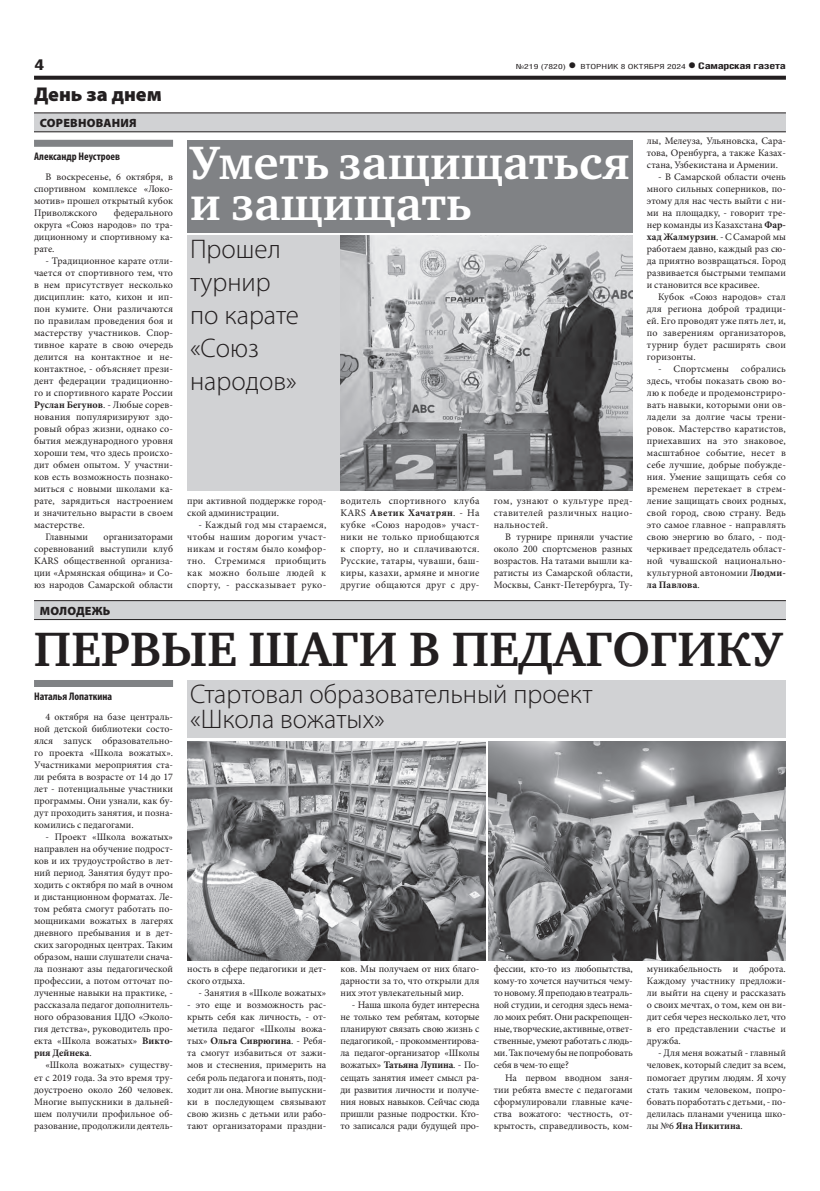
<style>
.page{position:relative;width:820px;height:1191px;background:#fff}
.page>*{position:absolute;margin:0;border:0;box-sizing:border-box;transform-origin:0 0}
.ЗАГОЛОВОК{font:700 49.5px "Charter C";color:#231f20}
.ЗАГОЛОВОК-2{font:700 48px/41px "Charter C";color:#fff}
.ПОДЗАГОЛОВОК{font:300 27px/33px "Myriad Pro";color:#231f20}
.рубрика{font:900 20px "Myriad Pro";color:#231f20}
.t1{font:700 15px "Helios Cond";color:#231f20;scale:1.4 1}
.РУБРИКА{font:900 12px "Myriad Pro";letter-spacing:.02em;color:#231f20}
.АВТОР_чб{font:700 condensed 11px "Myriad Pro";color:#231f20}
.ОСНОВНОЙ{font:10px/12px "Minion Pro";color:#231f20;text-align:justify}
.t2{font:700 9px "Helios Cond";letter-spacing:-.02em;color:#231f20;scale:1.4 1}
.t3{font:7px "Helios Cond";color:#231f20;scale:1.4 1}
.s1{font-weight:700;font-size:16px}
.s2{font-size:16px}
.s3{font-weight:700}
</style>
<div class="page">
<svg style="left:34px;top:76px;width:751px;height:4px;fill:#231f20"></svg>
<div style="left:34px;top:113px;width:751px;height:19px;background:#d1d2d4"></div>
<hr style="left:34px;top:113px;width:751px;height:1px;background:#231f20">
<hr style="left:34px;top:132px;width:751px;height:1px;background:#231f20">
<div style="left:187px;top:235px;width:153px;height:255px;background:#d1d2d4"></div>
<div style="left:187px;top:140px;width:445px;height:92px;background:#808285"></div>
<div style="left:34px;top:601px;width:751px;height:19px;background:#d1d2d4"></div>
<hr style="left:34px;top:600px;width:751px;height:1px;background:#231f20">
<hr style="left:34px;top:619px;width:751px;height:1px;background:#231f20">
<div style="left:187px;top:680px;width:598px;height:58px;background:#d1d2d4"></div>
<div style="left:34px;top:140px;width:139px;height:7px;background:#808285"></div>
<img style="left:340px;top:235px;width:292px;height:255px">
<div style="left:34px;top:680px;width:139px;height:7px;background:#808285"></div>
<img style="left:488px;top:741px;width:297px;height:219px">
<img style="left:187px;top:741px;width:298px;height:219px">
<p class="t1" style="left:34px;top:55px;width:9px">4</p>
<p class="t3" style="left:515px;top:63px;width:123px">№219 (7820) <span class="s1">•</span> ВТОРНИК 8 ОКТЯБРЯ 2024</p>
<p class="t2" style="left:687px;top:61px;width:72px"><span class="s2">•</span> Самарская газета</p>
<p class="рубрика" style="left:34px;top:83px;width:129px">День за днем</p>
<p class="РУБРИКА" style="left:40px;top:116px;width:98px">СОРЕВНОВАНИЯ</p>
<p class="АВТОР_чб" style="left:34px;top:150px;width:87px">Александр Неустроев</p>
<p class="ОСНОВНОЙ" style="left:34px;top:171px;width:140px;text-indent:11px">В воскресенье, 6 октября, в спортивном комплексе «Локо&shy;мотив» прошел открытый кубок Приволжского</p>
<p class="ОСНОВНОЙ" style="left:34px;top:207px;width:140px;text-indent:80px">федерального округа «Союз народов» по тра&shy;диционному и спортивному ка&shy;рате.</p>
<p class="ОСНОВНОЙ" style="left:34px;top:255px;width:140px;text-indent:11px">- Традиционное карате отли&shy;чается от спортивного тем, что в нем присутствует несколько дисциплин: като, кихон и ип&shy;пон кумите. Они различаются по правилам проведения боя и мастерству участников. Спор&shy;тивное карате в свою очередь делится на контактное и не&shy;контактное, - объясняет прези&shy;дент федерации традиционно&shy;го и спортивного карате России <span class="s3">Руслан Бегунов</span>. - Любые сорев&shy;нования популяризируют здо&shy;ровый образ жизни, однако со&shy;бытия международного уровня хороши тем, что здесь происхо&shy;дит обмен опытом. У участни&shy;ков есть возможность познако&shy;миться с новыми школами ка&shy;рате, зарядиться настроением и значительно вырасти в своем мастерстве.</p>
<p class="ОСНОВНОЙ" style="left:45px;top:531px;width:44px">Главными</p>
<p class="ОСНОВНОЙ" style="left:34px;top:531px;width:140px;text-indent:70px">организаторами соревнований выступили клуб KARS общественной организа&shy;ции «Армянская община» и Со&shy;юз народов Самарской области</p>
<p class="РУБРИКА" style="left:40px;top:604px;width:72px">МОЛОДЕЖЬ</p>
<p class="ЗАГОЛОВОК-2" style="left:190px;top:143px;width:441px">Уметь защищаться и защищать</p>
<p class="ПОДЗАГОЛОВОК" style="left:190px;top:232px;width:110px">Прошел турнир по карате «Союз народов»</p>
<p class="ОСНОВНОЙ" style="left:187px;top:495px;width:140px">при активной поддержке город&shy;ской администрации.</p>
<p class="ОСНОВНОЙ" style="left:187px;top:519px;width:140px;text-indent:11px">- Каждый год мы стараемся, чтобы нашим дорогим участ&shy;никам и гостям было комфор&shy;тно. Стремимся приобщить как можно больше людей к спорту, - рассказывает руко-</p>
<p class="ОСНОВНОЙ" style="left:340px;top:495px;width:140px">водитель спортивного клуба KARS <span class="s3">Аветик Хачатрян</span>. - На кубке «Союз народов» участ&shy;ники не только приобщаются к спорту, но и сплачиваются.<br>Русские, татары, чуваши, баш&shy;киры, казахи, армяне и многие другие общаются друг с дру-</p>
<p class="ОСНОВНОЙ" style="left:493px;top:495px;width:140px">гом, узнают о культуре пред&shy;ставителей различных нацио&shy;нальностей.</p>
<p class="ОСНОВНОЙ" style="left:493px;top:531px;width:140px;text-indent:11px">В турнире приняли участие около 200 спортсменов разных возрастов. На татами вышли ка&shy;ратисты из Самарской области, Москвы, Санкт-Петербурга, Ту-</p>
<p class="ОСНОВНОЙ" style="left:646px;top:135px;width:140px">лы, Мелеуза, Ульяновска, Сара&shy;това, Оренбурга, а также Казах&shy;стана, Узбекистана и Армении.</p>
<p class="ОСНОВНОЙ" style="left:646px;top:171px;width:140px;text-indent:11px">- В Самарской области очень много сильных соперников, по&shy;этому для нас честь выйти с ни&shy;ми на площадку, - говорит тре&shy;нер команды из Казахстана <span class="s3">Фар&shy;хад Жалмурзин</span>. - С Самарой мы работаем давно, каждый раз сю&shy;да приятно возвращаться. Город развивается быстрыми темпами и становится все красивее.</p>
<p class="ОСНОВНОЙ" style="left:646px;top:291px;width:140px;text-indent:11px">Кубок «Союз народов» стал для региона доброй традици&shy;ей. Его проводят уже пять лет, и, по заверениям организаторов, турнир будет расширять свои горизонты.</p>
<p class="ОСНОВНОЙ" style="left:646px;top:363px;width:140px;text-indent:11px">- Спортсмены собрались здесь, чтобы показать свою во&shy;лю к победе и продемонстриро&shy;вать навыки, которыми они ов&shy;ладели за долгие часы трени&shy;ровок. Мастерство каратистов, приехавших на это знаковое, масштабное событие, несет в себе лучшие, добрые побужде&shy;ния. Умение защищать себя со временем перетекает в стрем&shy;ление защищать своих родных, свой город, свою страну. Ведь это самое главное - направлять свою энергию во благо, - под&shy;черкивает председатель област&shy;ной чувашской национально&shy;культурной автономии <span class="s3">Людми&shy;ла Павлова</span>.</p>
<p class="ЗАГОЛОВОК" style="left:34px;top:621px;width:749px">ПЕРВЫЕ ШАГИ В ПЕДАГОГИКУ</p>
<p class="АВТОР_чб" style="left:34px;top:690px;width:79px">Наталья Лопаткина</p>
<p class="ОСНОВНОЙ" style="left:34px;top:711px;width:140px;text-indent:11px">4 октября на базе централь&shy;ной детской библиотеки состо&shy;ялся запуск образовательно&shy;го проекта «Школа вожатых».<br>Участниками мероприятия ста&shy;ли ребята в возрасте от 14 до 17 лет - потенциальные участники программы. Они узнали, как бу&shy;дут проходить занятия, и позна&shy;комились с педагогами.</p>
<p class="ОСНОВНОЙ" style="left:34px;top:831px;width:140px;text-indent:11px">- Проект «Школа вожатых» направлен на обучение подрост&shy;ков и их трудоустройство в лет&shy;ний период. Занятия будут про&shy;ходить с октября по май в очном и дистанционном форматах. Ле&shy;том ребята смогут работать по&shy;мощниками вожатых в лагерях дневного пребывания и в дет&shy;ских загородных центрах. Таким образом, наши слушатели снача&shy;ла познают азы педагогической профессии, а потом отточат по&shy;лученные навыки на практике, - рассказала педагог дополнитель&shy;ного образования ЦДО «Эколо&shy;гия детства», руководитель про&shy;екта «Школа вожатых» <span class="s3">Викто&shy;рия Дейнека</span>.</p>
<p class="ОСНОВНОЙ" style="left:34px;top:1059px;width:140px;text-indent:11px">«Школа вожатых» существу&shy;ет с 2019 года. За это время тру&shy;доустроено около 260 человек.<br>Многие выпускники в дальней&shy;шем получили профильное об&shy;разование, продолжили деятель-</p>
<p class="ПОДЗАГОЛОВОК" style="left:190px;top:681px;width:404px;line-height:25px">Стартовал образовательный проект «Школа вожатых»</p>
<p class="ОСНОВНОЙ" style="left:187px;top:963px;width:140px">ность в сфере педагогики и дет&shy;ского отдыха.</p>
<p class="ОСНОВНОЙ" style="left:198px;top:987px;width:129px">- Занятия в «Школе вожатых»</p>
<p class="ОСНОВНОЙ" style="left:187px;top:999px;width:140px">- это еще и возможность рас&shy;крыть себя как личность, - от&shy;метила педагог «Школы вожа&shy;тых» <span class="s3">Ольга Сиврюгина</span>. - Ребя&shy;та смогут избавиться от зажи&shy;мов и стеснения, примерить на себя роль педагога и понять, под&shy;ходит ли она. Многие выпускни&shy;ки в последующем связывают свою жизнь с детьми или рабо&shy;тают организаторами праздни-</p>
<p class="ОСНОВНОЙ" style="left:340px;top:963px;width:140px">ков. Мы получаем от них благо&shy;дарности за то, что открыли для них этот увлекательный мир.</p>
<p class="ОСНОВНОЙ" style="left:340px;top:999px;width:140px;text-indent:11px">- Наша школа будет интересна не только тем ребятам, которые планируют связать свою жизнь с педагогикой, - прокомментирова&shy;ла педагог-организатор «Школы вожатых» <span class="s3">Татьяна Лупина</span>. - По&shy;сещать занятия имеет смысл ра&shy;ди развития личности и получе&shy;ния новых навыков. Сейчас сюда пришли разные подростки. Кто&shy;то записался ради будущей про-</p>
<p class="ОСНОВНОЙ" style="left:493px;top:963px;width:140px">фессии, кто-то из любопытства, кому-то хочется научиться чему&shy;то новому. Я преподаю в театраль&shy;ной студии, и сегодня здесь нема&shy;ло моих ребят. Они раскрепощен&shy;ные, творческие, активные, ответ&shy;ственные, умеют работать с людь&shy;ми. Так почему бы не попробовать себя в чем-то еще?</p>
<p class="ОСНОВНОЙ" style="left:493px;top:1071px;width:140px;text-indent:11px">На первом вводном заня&shy;тии ребята вместе с педагогами сформулировали главные каче&shy;ства вожатого: честность, от&shy;крытость, справедливость, ком-</p>
<p class="ОСНОВНОЙ" style="left:646px;top:963px;width:140px">муникабельность и доброта.<br>Каждому участнику предложи&shy;ли выйти на сцену и рассказать о своих мечтах, о том, кем он ви&shy;дит себя через несколько лет, что в его представлении счастье и дружба.</p>
<p class="ОСНОВНОЙ" style="left:646px;top:1047px;width:140px;text-indent:11px">- Для меня вожатый - главный человек, который следит за всем, помогает другим людям. Я хочу стать таким человеком, попро&shy;бовать поработать с детьми, - по&shy;делилась планами ученица шко&shy;лы №6 <span class="s3">Яна Никитина</span>.</p>
</div>
